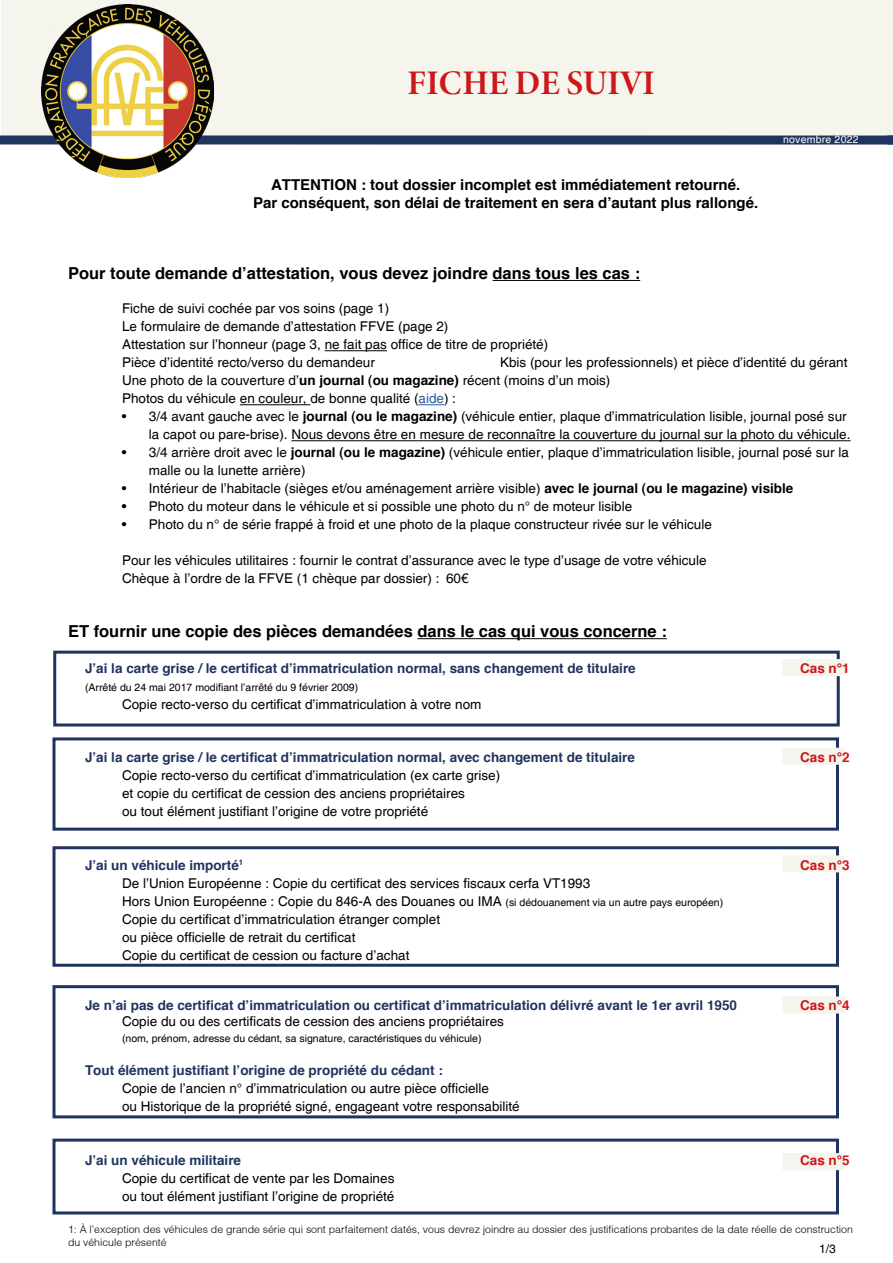
<style>
.page{position:relative;width:893px;height:1263px;background:#fff}
.page>*{position:absolute;margin:0;border:0;box-sizing:border-box;transform-origin:0 0}
.t1{font:34.5px "Minion Variable Concept";letter-spacing:.005em;color:#cd1719}
.t2{font:700 16.5px "Helvetica";color:#000}
.t3{font:700 15px/18px "Helvetica";color:#000;text-align:center}
.t4{font:13.5px/18px "Helvetica";color:#000}
.t5{font:700 13.5px "Helvetica";color:#203460}
.t6{font:700 13.5px "Helvetica";color:#cd1719}
.t7{font:12px "Helvetica";color:#000}
.t8{font:300 10.5px/12.6px "Helvetica";color:#000}
.t9{font:10.5px "Helvetica";color:#000}
.t10{font:10.5px "Helvetica";letter-spacing:.02em;color:#fff}
.s1{font-weight:700}
.s2{color:#275b9b}
.s3{font-family:"Helvetica Neue"}
.s4{font-size:10.5px}
</style>
<div class="page">
<div style="left:52px;top:1138px;width:787px;height:76px;border:3px solid #203460"></div>
<div style="left:52px;top:985px;width:787px;height:133px;border:3px solid #203460"></div>
<div style="left:782px;top:1153px;width:63px;height:17px;background:#f5f5ee"></div>
<div style="left:782px;top:996px;width:63px;height:17px;background:#f5f5ee"></div>
<div style="left:52px;top:846px;width:787px;height:121px;border:3px solid #203460"></div>
<div style="left:782px;top:855px;width:63px;height:17px;background:#f5f5ee"></div>
<div style="left:53px;top:651px;width:787px;height:75px;border:3px solid #203460"></div>
<div style="left:52px;top:737px;width:787px;height:94px;border:3px solid #203460"></div>
<div style="left:782px;top:659px;width:63px;height:17px;background:#f5f5ee"></div>
<div style="left:782px;top:748px;width:63px;height:17px;background:#f5f5ee"></div>
<div style="left:1px;top:0;width:892px;height:138px;background:#f5f5ee"></div>
<div style="left:0;top:135px;width:893px;height:10px;background:#203460"></div>
<img style="left:41px;top:5px;width:172px;height:172px">
<hr style="left:493px;top:280px;width:147px;height:1px;background:#000">
<hr style="left:325px;top:350px;width:62px;height:1px;background:#000">
<hr style="left:240px;top:404px;width:70px;height:1px;background:#000">
<svg style="left:418px;top:404px;width:26px;height:1px"></svg>
<hr style="left:291px;top:440px;width:559px;height:1px;background:#000">
<hr style="left:417px;top:638px;width:250px;height:1px;background:#000">
<h1 class="t1" style="left:408px;top:59px;width:249px">FICHE DE SUIVI</h1>
<p class="t3" style="left:253px;top:175px;width:507px">ATTENTION : tout dossier incomplet est immédiatement retourné.<br>Par conséquent, son délai de traitement en sera d’autant plus rallongé.</p>
<p class="t10" style="left:783px;top:134px;width:77px">novembre 2022</p>
<p class="t2" style="left:68px;top:263px;width:574px">Pour toute demande d’attestation, vous devez joindre dans tous les cas :</p>
<p class="t4" style="left:122px;top:300px;width:428px">Fiche de suivi cochée par vos soins (page 1)<br>Le formulaire de demande d’attestation FFVE (page 2)<br>Attestation sur l’honneur (page 3, ne fait pas office de titre de propriété)<br>Pièce d’identité recto/verso du demandeur</p>
<p class="t4" style="left:122px;top:354px;width:727px;text-indent:378px">Kbis (pour les professionnels) et pièce d’identité du gérant<br>Une photo de la couverture d’<span class="s1">un journal (ou magazine)</span> récent (moins d’un mois)<br>Photos du véhicule en couleur, de bonne qualité (<span class="s2">aide</span>) :</p>
<p class="t4" style="left:122px;top:408px;width:730px;text-align:right">• 3/4 avant gauche avec le <span class="s1">journal (ou le magazine)</span> (véhicule entier, plaque d’immatriculation lisible, journal posé sur la capot ou pare-brise). Nous devons être en mesure de reconnaître la couverture du journal sur la photo du véhicule.</p>
<p class="t4" style="left:149px;top:444px;width:701px;text-indent:-27px">• 3/4 arrière droit avec le <span class="s1">journal (ou le magazine)</span> (véhicule entier, plaque d’immatriculation lisible, journal posé sur la malle ou la lunette arrière)</p>
<p class="t4" style="left:122px;top:480px;width:673px">• Intérieur de l’habitacle (sièges et/ou aménagement arrière visible) <span class="s1">avec le journal (ou le magazine) visible</span></p>
<p class="t4" style="left:122px;top:498px;width:512px">• Photo du moteur dans le véhicule et si possible une photo du n° de moteur lisible</p>
<p class="t4" style="left:122px;top:516px;width:591px">• Photo du n° de série frappé à froid et une photo de la plaque constructeur rivée sur le véhicule</p>
<p class="t4" style="left:122px;top:552px;width:586px">Pour les véhicules utilitaires : fournir le contrat d’assurance avec le type d’usage de votre véhicule<br>Chèque à l’ordre de la FFVE (1 chèque par dossier) : 60<span class="s3">€</span></p>
<p class="t2" style="left:68px;top:621px;width:600px">ET fournir une copie des pièces demandées dans le cas qui vous concerne :</p>
<p class="t5" style="left:85px;top:660px;width:552px">J’ai la carte grise / le certificat d’immatriculation normal, sans changement de titulaire</p>
<p class="t6" style="left:800px;top:660px;width:51px">Cas n°1</p>
<p class="t9" style="left:85px;top:682px;width:275px">(Arrêté du 24 mai 2017 modifiant l’arrêté du 9 février 2009)</p>
<p class="t4" style="left:122px;top:696px;width:361px">Copie recto-verso du certificat d’immatriculation à votre nom</p>
<p class="t5" style="left:85px;top:748px;width:551px">J’ai la carte grise / le certificat d’immatriculation normal, avec changement de titulaire</p>
<p class="t6" style="left:800px;top:748px;width:51px">Cas n°2</p>
<p class="t4" style="left:122px;top:766px;width:380px">Copie recto-verso du certificat d’immatriculation (ex carte grise) et copie du certificat de cession des anciens propriétaires<br>ou tout élément justifiant l’origine de votre propriété</p>
<p class="t5" style="left:85px;top:856px;width:160px">J’ai un véhicule importé<sup>1</sup></p>
<p class="t6" style="left:800px;top:856px;width:51px">Cas n°3</p>
<p class="t4" style="left:122px;top:874px;width:603px">De l’Union Européenne : Copie du certificat des services fiscaux cerfa VT1993<br>Hors Union Européenne : Copie du 846-A des Douanes ou IMA <span class="s4">(si dédouanement via un autre pays européen)<br></span>Copie du certificat d’immatriculation étranger complet<br>ou pièce officielle de retrait du certificat<br>Copie du certificat de cession ou facture d’achat</p>
<p class="t5" style="left:85px;top:997px;width:654px">Je n’ai pas de certificat d’immatriculation ou certificat d’immatriculation délivré avant le 1er avril 1950</p>
<p class="t6" style="left:800px;top:997px;width:51px">Cas n°4</p>
<p class="t4" style="left:122px;top:1013px;width:383px">Copie du ou des certificats de cession des anciens propriétaires</p>
<p class="t9" style="left:122px;top:1033px;width:361px">(nom, prénom, adresse du cédant, sa signature, caractéristiques du véhicule)</p>
<p class="t5" style="left:85px;top:1061px;width:359px">Tout élément justifiant l’origine de propriété du cédant :</p>
<p class="t4" style="left:122px;top:1080px;width:399px">Copie de l’ancien n° d’immatriculation ou autre pièce officielle<br>ou Historique de la propriété signé, engageant votre responsabilité</p>
<p class="t5" style="left:85px;top:1151px;width:158px">J’ai un véhicule militaire</p>
<p class="t6" style="left:800px;top:1151px;width:51px">Cas n°5</p>
<p class="t4" style="left:122px;top:1170px;width:274px">Copie du certificat de vente par les Domaines ou tout élément justifiant l’origine de propriété</p>
<p class="t8" style="left:68px;top:1223px;width:786px">1: À l’exception des véhicules de grande série qui sont parfaitement datés, vous devrez joindre au dossier des justifications probantes de la date réelle de construction du véhicule présenté</p>
<p class="t7" style="left:819px;top:1242px;width:18px">1/3</p>
</div>
